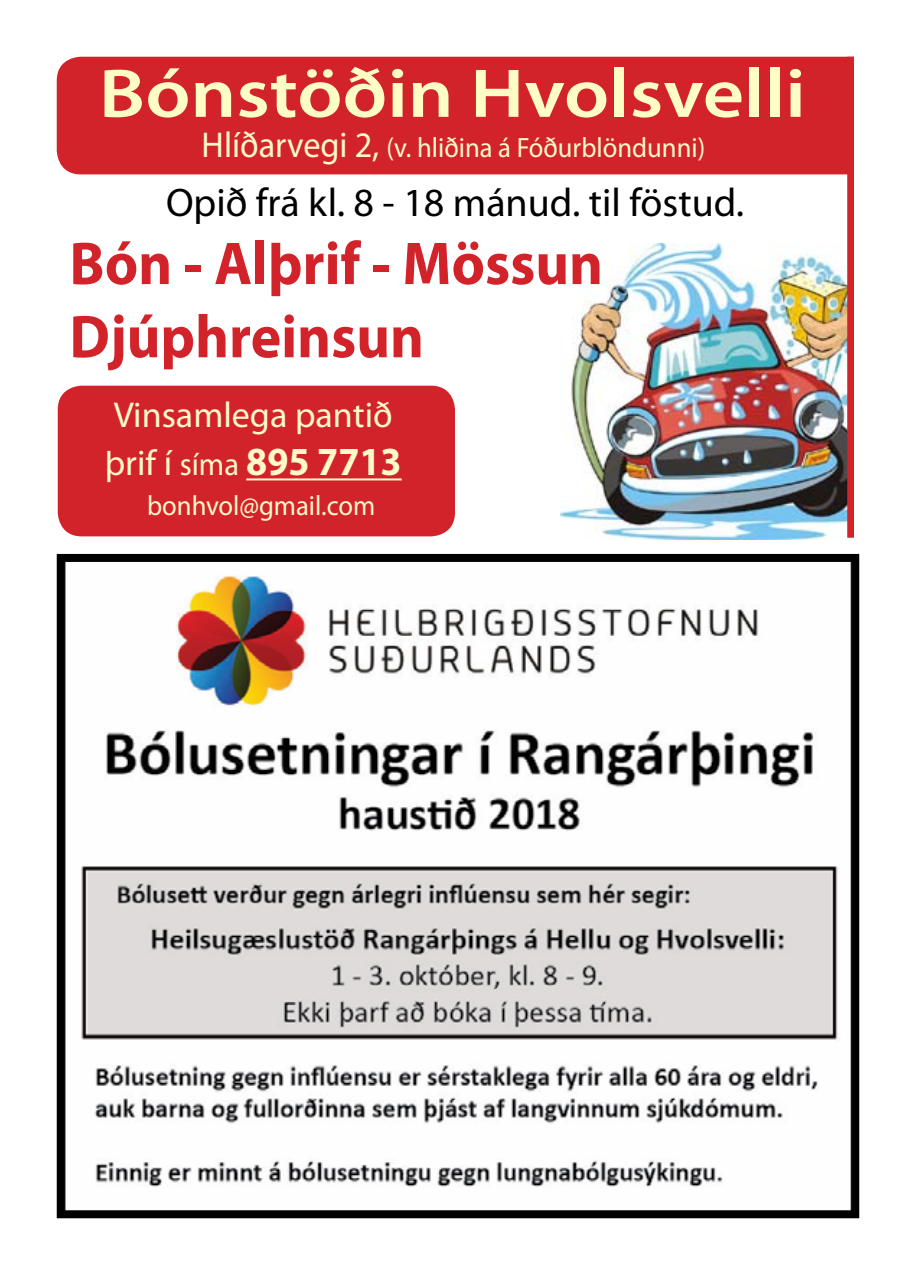
<style>
.page{position:relative;width:908px;height:1275px;background:#fff}
.page>*{position:absolute;margin:0;border:0;box-sizing:border-box;transform-origin:0 0}
.t1{font:600 69.4px "Myriad Pro";color:#fefdc5;scale:1.15 1}
.t2{font:700 61px/73.2px "Myriad Pro";color:#d2232a;scale:.95 1}
.t3{font:40px "Myriad Pro";color:#000}
.t4{font:700 40px "Myriad Pro";color:#fffac8;scale:.95 1}
.t5{font:36px "Myriad Pro";color:#fffac8}
.t6{font:28px "Myriad Pro";color:#fffac8;scale:.95 1}
.s1{font-size:36px}
.s2{font-weight:400;font-size:36px}
.s3{font-weight:400;font-size:32px}
</style>
<div class="page">
<img style="left:81px;top:575px;width:757px;height:612px">
<div style="left:57px;top:554px;width:801px;height:664px;border:8px solid #000"></div>
<div style="left:57px;top:57px;width:837px;height:117px;background:#d2232a;border-radius:24px"></div>
<div style="left:58px;top:386px;width:397px;height:150px;background:#d2232a;border-radius:24px"></div>
<img style="left:560px;top:243px;width:286px;height:296px">
<hr style="left:246px;top:478px;width:155px;height:2px;background:#fffac8">
<div style="left:846px;top:57px;width:8px;height:481px;background:#d2232a"></div>
<div style="left:853px;top:49px;width:54px;height:489px;background:#fff"></div>
<h1 class="t1" style="left:99px;top:49px;width:616px">Bónstöðin Hvolsvelli</h1>
<p class="t6" style="left:201px;top:130px;width:531px"><span class="s1">Hlíðarvegi 2,</span> (v. hliðina á Fóðurblöndunni)</p>
<h3 class="t3" style="left:166px;top:177px;width:579px">Opið frá kl. 8 - 18 mánud. til föstud.</h3>
<h2 class="t2" style="left:69px;top:225px;width:563px">Bón - Alþrif - Mössun<br>Djúphreinsun</h2>
<p class="t5" style="left:114px;top:393px;width:280px">Vinsamlega pantið</p>
<h3 class="t4" style="left:105px;top:436px;width:314px"><span class="s2">þrif í</span> <span class="s3">síma</span> 895 7713</h3>
<p class="t6" style="left:147px;top:488px;width:241px">bonhvol@gmail.com</p>
</div>
